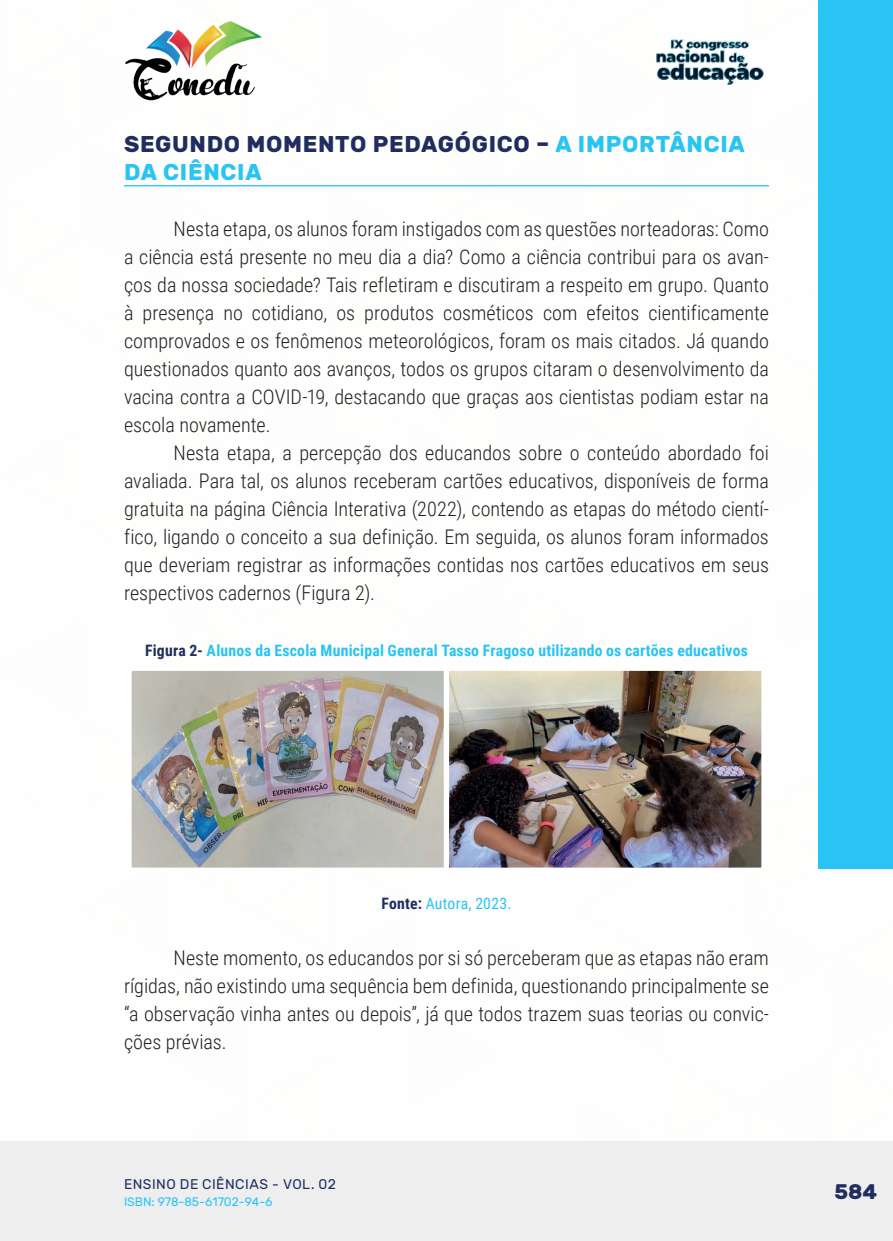
<style>
.page{position:relative;width:893px;height:1241px;background:#fff}
.page>*{position:absolute;margin:0;border:0;box-sizing:border-box;transform-origin:0 0}
._10_SUBTITULO{font:700 22.75px/28px "Rubik";letter-spacing:.03em;color:#202d5e}
.t1{font:700 21px "Rubik";color:#202d5e}
._9_CORPO{font:300 20.12px/28px "Roboto Condensed";color:#231f20;text-align:justify}
._14_LEGENDAS{font:700 15.75px "Roboto Condensed";letter-spacing:.015em;color:#29c4f3}
._15_FONTES{font:15.75px "Roboto Condensed";letter-spacing:.015em;color:#29c4f3}
.t2{font:14px "Rubik";letter-spacing:.035em;color:#202d5e}
.t3{font:12.25px "Rubik";color:#29c4f3}
.s1{color:#29c4f3}
.s2{color:#202d5e}
.s3{font-weight:700;color:#202d5e}
</style>
<div class="page">
<div style="left:0;top:1141px;width:893px;height:99px;background:#eeeeef"></div>
<div style="left:819px;top:0;width:74px;height:868px;background:#29c4f3"></div>
<img style="left:125px;top:20px;width:137px;height:81px">
<img style="left:656px;top:39px;width:108px;height:46px">
<hr style="left:124px;top:185px;width:645px;height:1px;background:#29c4f3">
<img style="left:132px;top:671px;width:629px;height:195px">
<div style="left:126px;top:665px;width:323px;height:207px;border:5px solid #fff"></div>
<div style="left:444px;top:665px;width:323px;height:207px;border:5px solid #fff"></div>
<p class="_10_SUBTITULO" style="left:124px;top:131px;width:622px">SEGUNDO MOMENTO PEDAGÓGICO – <span class="s1">A IMPORTÂNCIA<br>DA CIÊNCIA</span></p>
<p class="_9_CORPO" style="left:124px;top:214px;width:646px;text-indent:50px">Nesta etapa, os alunos foram instigados com as questões norteadoras: Como a ciência está presente no meu dia a dia? Como a ciência contribui para os avan&shy;ços da nossa sociedade? Tais refletiram e discutiram a respeito em grupo. Quanto à presença no cotidiano, os produtos cosméticos com efeitos cientificamente comprovados e os fenômenos meteorológicos, foram os mais citados. Já quando questionados quanto aos avanços, todos os grupos citaram o desenvolvimento da vacina contra a COVID-19, destacando que graças aos cientistas podiam estar na escola novamente.</p>
<p class="_9_CORPO" style="left:124px;top:438px;width:646px;text-indent:50px">Nesta etapa, a percepção dos educandos sobre o conteúdo abordado foi avaliada. Para tal, os alunos receberam cartões educativos, disponíveis de forma gratuita na página Ciência Interativa (2022), contendo as etapas do método cientí&shy;fico, ligando o conceito a sua definição. Em seguida, os alunos foram informados que deveriam registrar as informações contidas nos cartões educativos em seus respectivos cadernos (Figura 2).</p>
<p class="_14_LEGENDAS" style="left:145px;top:639px;width:604px"><span class="s2">Figura 2-</span> Alunos da Escola Municipal General Tasso Fragoso utilizando os cartões educativos</p>
<p class="_15_FONTES" style="left:381px;top:891px;width:131px"><span class="s3">Fonte:</span> Autora, 2023.</p>
<p class="_9_CORPO" style="left:124px;top:942px;width:646px;text-indent:50px">Neste momento, os educandos por si só perceberam que as etapas não eram rígidas, não existindo uma sequência bem definida, questionando principalmente se “a observação vinha antes ou depois”, já que todos trazem suas teorias ou convic&shy;ções prévias.</p>
<p class="t2" style="left:124px;top:1175px;width:213px">ENSINO DE CIÊNCIAS - VOL. 02</p>
<p class="t3" style="left:124px;top:1194px;width:150px">ISBN: 978-85-61702-94-6</p>
<p class="t1" style="left:834px;top:1179px;width:44px">584</p>
</div>
